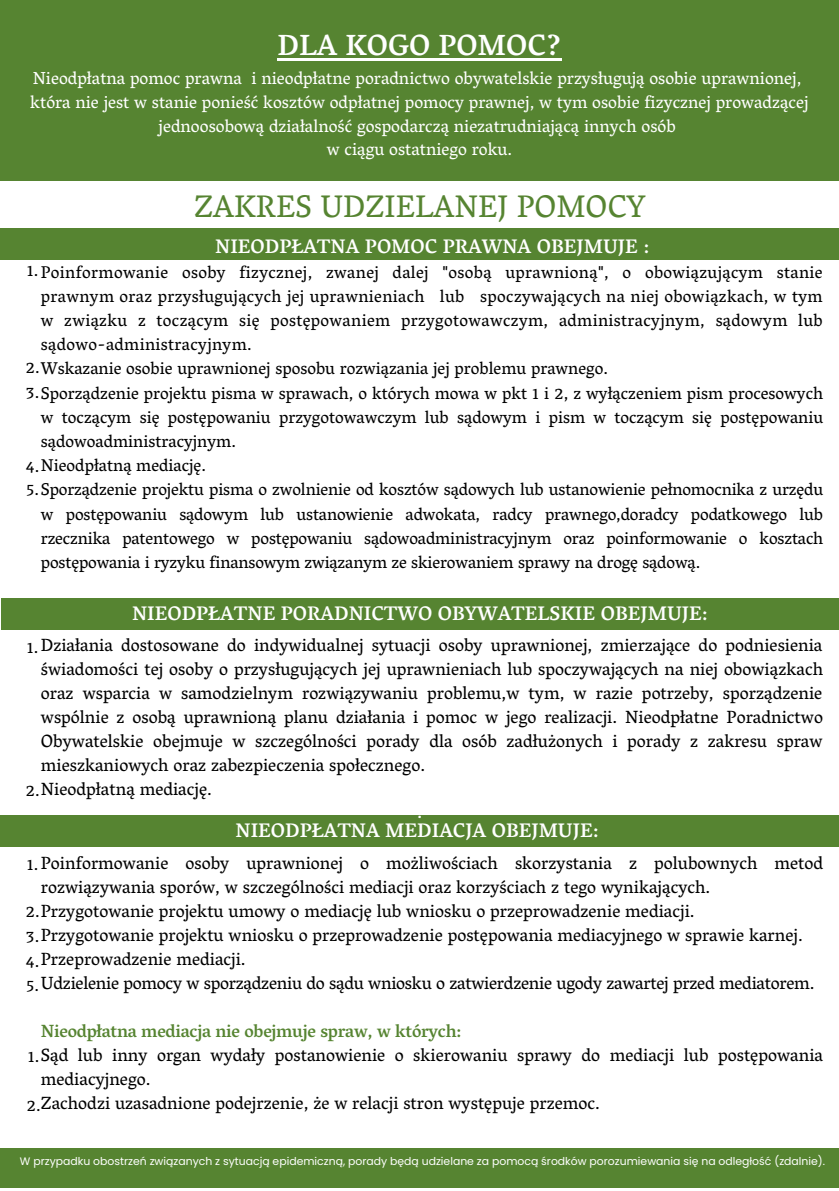
<style>
.page{position:relative;width:839px;height:1191px;background:#fff}
.page>*{position:absolute;margin:0;border:0;box-sizing:border-box;transform-origin:0 0}
.t1{font:31.8px "Vesper Libre";color:#568431}
.t2{font:500 29.8px "Vesper Libre";color:#fff}
.t3{font:500 20px "Vesper Libre";color:#fff}
.t4{font:20px "Vesper Libre";color:#fff}
.t5{font:18px "Vesper Libre";color:#000}
.t6{font:500 18px "Vesper Libre";letter-spacing:-.015em;color:#568431}
.t7{font:17.8px/23.6px "Vesper Libre";color:#fff;text-align:center}
.t8{font:17.4px "Vesper Libre";color:#000}
.t9{font:17.4px "Vesper Libre";letter-spacing:.02em;color:#000}
.t10{font:10.8px "Poppins";color:#fff}
.s1{font-size:17.4px}
</style>
<div class="page">
<div style="left:1px;top:598px;width:837px;height:31px;background:#568431"></div>
<div style="left:0;top:1148px;width:838px;height:39px;background:#568431"></div>
<div style="left:0;top:229px;width:838px;height:31px;background:#568431"></div>
<div style="left:0;top:815px;width:838px;height:32px;background:#568431"></div>
<div style="left:0;top:0;width:838px;height:181px;background:#568431"></div>
<hr style="left:277px;top:58px;width:285px;height:3px;background:#fff">
<h2 class="t2" style="left:277px;top:27px;width:286px">DLA KOGO POMOC?</h2>
<p class="t7" style="left:30px;top:66px;width:779px">Nieodpłatna pomoc prawna i nieodpłatne poradnictwo obywatelskie przysługują osobie uprawnionej, która nie jest w stanie ponieść kosztów odpłatnej pomocy prawnej, w tym osobie fizycznej prowadzącej jednoosobową działalność gospodarczą niezatrudniającą innych osób<br>w ciągu ostatniego roku.</p>
<h1 class="t1" style="left:194px;top:187px;width:453px">ZAKRES UDZIELANEJ POMOCY</h1>
<p class="t3" style="left:215px;top:234px;width:435px">NIEODPŁATNA POMOC PRAWNA OBEJMUJE :</p>
<p class="t9" style="left:27px;top:262px;width:797px">1.Poinformowanie osoby fizycznej, zwanej dalej "osobą uprawnioną", o obowiązującym stanie</p>
<p class="t9" style="left:41px;top:286px;width:783px">prawnym oraz przysługujących jej uprawnieniach lub spoczywających na niej obowiązkach, w tym</p>
<p class="t9" style="left:41px;top:310px;width:783px">w związku z toczącym się postępowaniem przygotowawczym, administracyjnym, sądowym lub</p>
<p class="t9" style="left:41px;top:334px;width:212px">sądowo-administracyjnym.</p>
<p class="t8" style="left:25px;top:358px;width:584px">2.Wskazanie osobie uprawnionej sposobu rozwiązania jej problemu prawnego.</p>
<p class="t8" style="left:26px;top:382px;width:798px">3.Sporządzenie projektu pisma w sprawach, o których mowa w pkt 1 i 2, z wyłączeniem pism procesowych</p>
<p class="t8" style="left:41px;top:407px;width:783px">w toczącym się postępowaniu przygotowawczym lub sądowym i pism w toczącym się postępowaniu</p>
<p class="t8" style="left:41px;top:431px;width:197px">sądowoadministracyjnym.</p>
<p class="t8" style="left:26px;top:455px;width:182px">4.Nieodpłatną mediację.</p>
<p class="t8" style="left:26px;top:479px;width:798px">5.Sporządzenie projektu pisma o zwolnienie od kosztów sądowych lub ustanowienie pełnomocnika z urzędu</p>
<p class="t8" style="left:41px;top:503px;width:783px">w postępowaniu sądowym lub ustanowienie adwokata, radcy prawnego,doradcy podatkowego lub</p>
<p class="t8" style="left:41px;top:527px;width:783px">rzecznika patentowego w postępowaniu sądowoadministracyjnym oraz poinformowanie o kosztach</p>
<p class="t8" style="left:41px;top:552px;width:661px">postępowania i ryzyku finansowym związanym ze skierowaniem sprawy na drogę sądową.</p>
<p class="t3" style="left:132px;top:601px;width:576px">NIEODPŁATNE PORADNICTWO OBYWATELSKIE OBEJMUJE:</p>
<p class="t5" style="left:27px;top:634px;width:797px"><sub>1.</sub>Działania dostosowane do indywidualnej sytuacji osoby uprawnionej, zmierzające do podniesienia</p>
<p class="t5" style="left:41px;top:658px;width:783px">świadomości tej osoby o przysługujących jej uprawnieniach lub spoczywających na niej obowiązkach</p>
<p class="t5" style="left:41px;top:682px;width:783px">oraz wsparcia w samodzielnym rozwiązywaniu problemu,w tym, w razie potrzeby, sporządzenie</p>
<p class="t5" style="left:41px;top:706px;width:783px">wspólnie z osobą uprawnioną planu działania i pomoc w jego realizacji. Nieodpłatne Poradnictwo</p>
<p class="t5" style="left:41px;top:730px;width:783px">Obywatelskie obejmuje w szczególności porady dla osób zadłużonych i porady z zakresu spraw</p>
<p class="t5" style="left:41px;top:754px;width:386px">mieszkaniowych oraz zabezpieczenia społecznego.</p>
<p class="t5" style="left:25px;top:778px;width:188px"><span class="s1">2.</span>Nieodpłatną mediację.</p>
<p class="t4" style="left:417px;top:799px;width:7px">:</p>
<p class="t3" style="left:235px;top:818px;width:364px">NIEODPŁATNA MEDIACJA OBEJMUJE:</p>
<p class="t5" style="left:27px;top:853px;width:797px"><span class="s1">1.</span>Poinformowanie osoby uprawnionej o możliwościach skorzystania z polubownych metod</p>
<p class="t5" style="left:41px;top:877px;width:671px">rozwiązywania sporów, w szczególności mediacji oraz korzyściach z tego wynikających.</p>
<p class="t5" style="left:25px;top:901px;width:670px"><span class="s1">2.</span>Przygotowanie projektu umowy o mediację lub wniosku o przeprowadzenie mediacji.</p>
<p class="t5" style="left:26px;top:925px;width:778px"><span class="s1">3.</span>Przygotowanie projektu wniosku o przeprowadzenie postępowania mediacyjnego w sprawie karnej.</p>
<p class="t5" style="left:26px;top:949px;width:221px"><span class="s1">4.</span>Przeprowadzenie mediacji.</p>
<p class="t5" style="left:41px;top:973px;width:775px">Udzielenie pomocy w sporządzeniu do sądu wniosku o zatwierdzenie ugody zawartej przed mediatorem.</p>
<p class="t6" style="left:41px;top:1021px;width:422px">Nieodpłatna mediacja nie obejmuje spraw, w których:</p>
<p class="t5" style="left:28px;top:1045px;width:796px"><span class="s1">1.</span>Sąd lub inny organ wydały postanowienie o skierowaniu sprawy do mediacji lub postępowania</p>
<p class="t5" style="left:41px;top:1069px;width:111px">mediacyjnego.</p>
<p class="t5" style="left:27px;top:1093px;width:575px"><span class="s1">2.</span>Zachodzi uzasadnione podejrzenie, że w relacji stron występuje przemoc.</p>
<p class="t8" style="left:26px;top:975px;width:15px">5.</p>
<p class="t10" style="left:20px;top:1154px;width:806px">W przypadku obostrzeń związanych z sytuacją epidemiczną, porady będą udzielane za pomocą środków porozumiewania się na odległość (zdalnie).</p>
</div>
